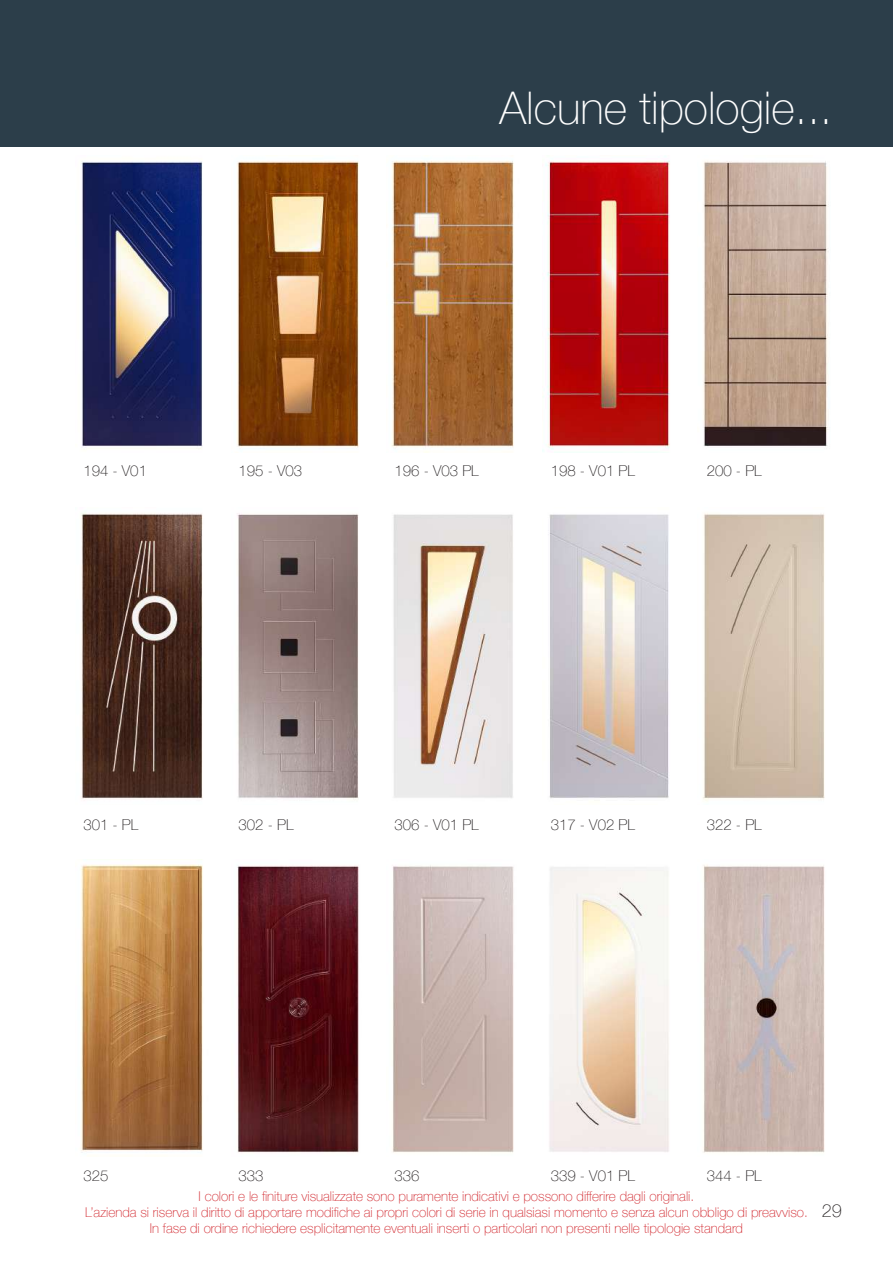
<style>
.page{position:relative;width:893px;height:1263px;background:#fff}
.page>*{position:absolute;margin:0;border:0;box-sizing:border-box;transform-origin:0 0}
.t1{font:100 45px "Helvetica Neue";color:#fff}
.t2{font:100 18px "Helvetica Neue";color:#231f20}
.t3{font:100 15px "Helvetica Neue";color:#231f20}
.t4{font:100 13.5px/16.2px "Helvetica Neue";color:#d1232a;text-align:center}
</style>
<div class="page">
<div style="left:0;top:0;width:893px;height:147px;background:#2c3e4a"></div>
<img style="left:81px;top:161px;width:122px;height:288px">
<img style="left:237px;top:160px;width:122px;height:289px">
<img style="left:391px;top:160px;width:123px;height:293px">
<img style="left:542px;top:156px;width:128px;height:297px">
<img style="left:703px;top:161px;width:126px;height:286px">
<img style="left:81px;top:513px;width:122px;height:286px">
<img style="left:237px;top:513px;width:122px;height:287px">
<img style="left:393px;top:514px;width:120px;height:284px">
<img style="left:548px;top:514px;width:121px;height:284px">
<img style="left:703px;top:513px;width:122px;height:288px">
<img style="left:80px;top:864px;width:123px;height:289px">
<img style="left:237px;top:865px;width:122px;height:288px">
<img style="left:392px;top:865px;width:122px;height:288px">
<img style="left:549px;top:867px;width:120px;height:285px">
<img style="left:703px;top:865px;width:122px;height:288px">
<h1 class="t1" style="left:499px;top:74px;width:334px">Alcune tipologie...</h1>
<p class="t3" style="left:83px;top:460px;width:65px">194 - V01</p>
<p class="t3" style="left:239px;top:460px;width:65px">195 - V03</p>
<p class="t3" style="left:395px;top:460px;width:86px">196 - V03 PL</p>
<p class="t3" style="left:551px;top:460px;width:86px">198 - V01 PL</p>
<p class="t3" style="left:707px;top:460px;width:57px">200 - PL</p>
<p class="t3" style="left:83px;top:813px;width:57px">301 - PL</p>
<p class="t3" style="left:239px;top:813px;width:57px">302 - PL</p>
<p class="t3" style="left:395px;top:813px;width:86px">306 - V01 PL</p>
<p class="t3" style="left:551px;top:813px;width:86px">317 - V02 PL</p>
<p class="t3" style="left:707px;top:813px;width:57px">322 - PL</p>
<p class="t3" style="left:83px;top:1164px;width:27px">325</p>
<p class="t3" style="left:239px;top:1164px;width:27px">333</p>
<p class="t3" style="left:395px;top:1164px;width:27px">336</p>
<p class="t3" style="left:551px;top:1164px;width:86px">339 - V01 PL</p>
<p class="t3" style="left:707px;top:1164px;width:57px">344 - PL</p>
<p class="t4" style="left:85px;top:1187px;width:724px">I colori e le finiture visualizzate sono puramente indicativi e possono differire dagli originali.<br>L’azienda si riserva il diritto di apportare modifiche ai propri colori di serie in qualsiasi momento e senza alcun obbligo di preavviso.<br>In fase di ordine richiedere esplicitamente eventuali inserti o particolari non presenti nelle tipologie standard</p>
<h2 class="t2" style="left:822px;top:1197px;width:22px">29</h2>
</div>
